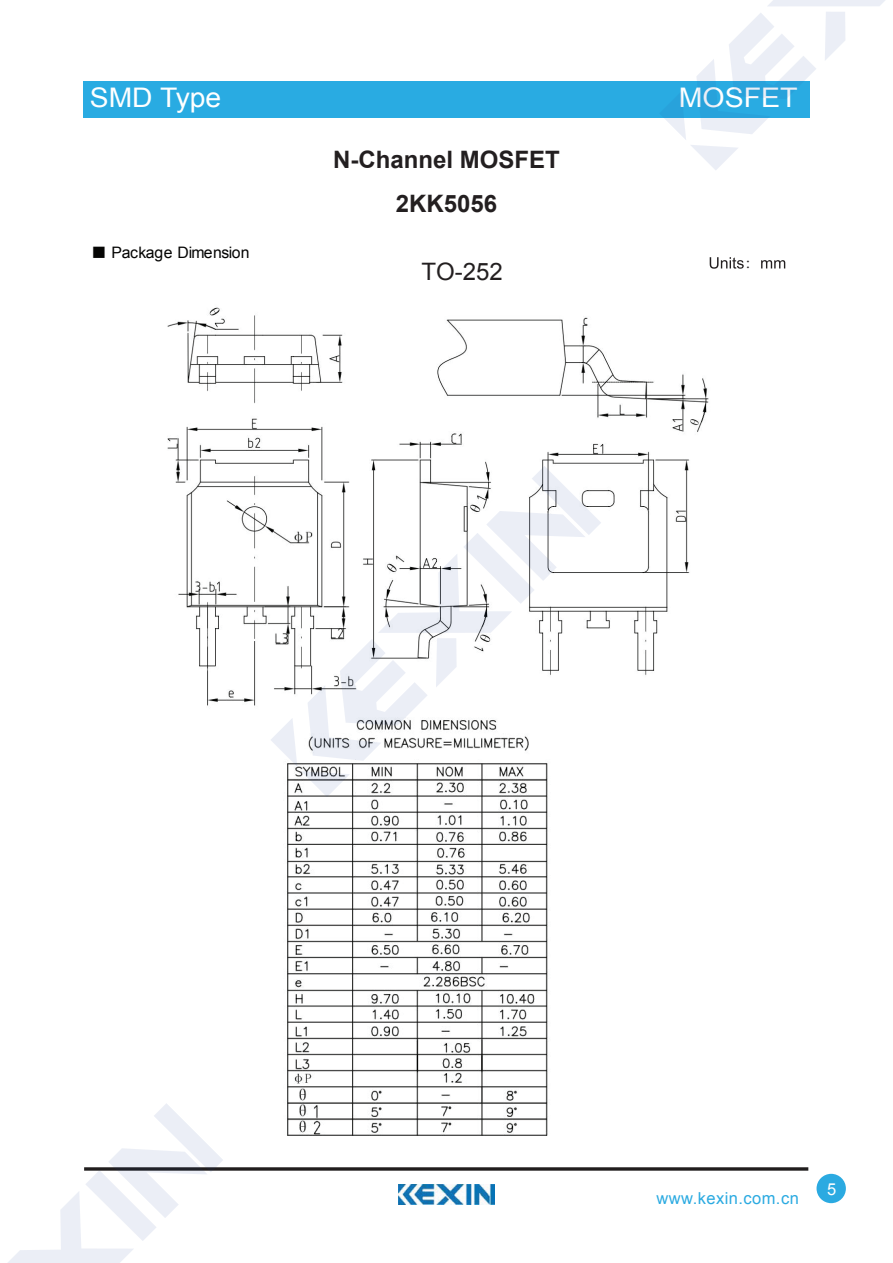
<style>
.page{position:relative;width:893px;height:1263px;background:#fff}
.page>*{position:absolute;margin:0;border:0;box-sizing:border-box;transform-origin:0 0}
.t1{font:27px "Arial";color:#fff;scale:1.05 1}
.t2{font:27px "Arial";color:#fff;scale:1.06 1}
.t3{font:700 24px/43.8px "Arial";color:#231f20;text-align:center}
.t4{font:24px "Arial";color:#231f20}
.t5{font:16.5px "Arial";letter-spacing:.025em;color:#2baae1}
.t6{font:16.5px "Arial";color:#fff}
.t7{font:15.75px "Arial";letter-spacing:-.025em;color:#050504}
.t8{font:300 15.75px "Adobe Song Std";color:#231f20}
.s1{font-family:"Sim Sun"}
</style>
<div class="page">
<svg style="left:223px;top:1167px;width:585px;height:4px;background:#413f3f"></svg>
<div style="left:816px;top:1174px;width:30px;height:29px;background:#2baae1;border-radius:50%"></div>
<img style="left:398px;top:1185px;width:96px;height:19px">
<div style="left:83px;top:81px;width:726px;height:37px;background:#29abe2"></div>
<svg style="left:710px;top:257px;width:34px;height:12px"></svg>
<svg style="left:761px;top:260px;width:24px;height:8px"></svg>
<img style="left:167px;top:307px;width:542px;height:399px">
<img style="left:287px;top:797px;width:261px;height:339px">
<svg style="left:270px;top:466px;width:331px;height:331px"></svg>
<svg style="left:664px;top:13px;width:152px;height:157px"></svg>
<svg style="left:768px;top:0;width:117px;height:6px"></svg>
<svg style="left:825px;top:12px;width:20px;height:48px"></svg>
<svg style="left:8px;top:1103px;width:215px;height:160px"></svg>
<p class="t1" style="left:90px;top:80px;width:127px">SMD Type</p>
<p class="t2" style="left:679px;top:80px;width:114px">MOSFET</p>
<p class="t3" style="left:333px;top:138px;width:228px">N-Channel MOSFET<br>2KK5056</p>
<p class="t7" style="left:91px;top:242px;width:160px"><span class="s1">■</span> Package Dimension</p>
<p class="t8" style="left:744px;top:254px;width:17px">：</p>
<p class="t4" style="left:421px;top:256px;width:83px">TO-252</p>
<p class="t5" style="left:657px;top:1187px;width:144px">www.kexin.com.cn</p>
<p class="t6" style="left:827px;top:1178px;width:11px">5</p>
</div>
